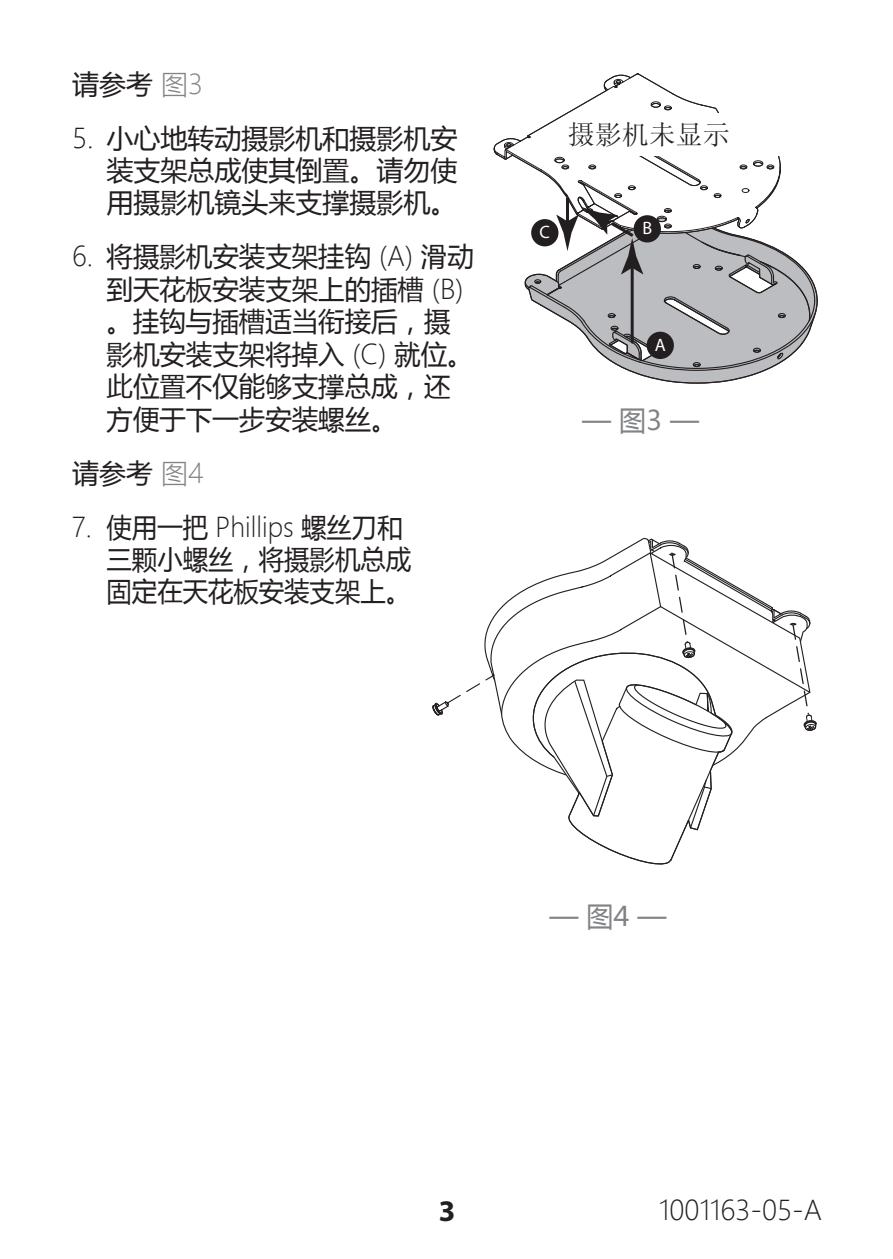
<style>
.page{position:relative;width:893px;height:1259px;background:#fff}
.page>*{position:absolute;margin:0;border:0;box-sizing:border-box;transform-origin:0 0}
.Page_Numbering{font:700 30px "Myriad Pro";color:#231f20}
.body_text{font:27px/32.4px "Microsoft Ya Hei";color:#231f20;text-align:justify}
.body_text-2{font:27px/32.4px "Microsoft Ya Hei";color:#231f20;scale:.94 1}
.body_text-3{font:300 27px "Microsoft Ya Hei";color:#231f20}
.t1{font:27px "Microsoft Ya Hei";color:#808285}
.t2{font:27px "Sim Sun";color:#231f20}
.t3{font:18px "Myriad Pro";color:#fff}
.s1{font-weight:300;color:#808285}
.s2{font-weight:300}
</style>
<div class="page">
<svg style="left:494px;top:73px;width:287px;height:130px"></svg>
<hr style="left:566px;top:198px;width:3px;height:29px;background:#231f20">
<svg style="left:524px;top:203px;width:294px;height:181px"></svg>
<div style="left:531px;top:219px;width:27px;height:27px;background:#231f20;border-radius:50%"></div>
<div style="left:634px;top:215px;width:27px;height:27px;background:#231f20;border-radius:50%"></div>
<div style="left:647px;top:332px;width:27px;height:27px;background:#231f20;border-radius:50%"></div>
<div style="left:568px;top:113px;width:237px;height:43px;background:#fff"></div>
<svg style="left:432px;top:538px;width:385px;height:327px"></svg>
<p class="body_text" style="left:72px;top:67px;width:133px">请参考 <span class="s1">图3</span></p>
<p class="body_text" style="left:107px;top:121px;width:353px;text-indent:-35px"><span class="s2">5.</span> 小心地转动摄影机和摄影机安装支架总成使其倒置。请勿使用摄影机镜头来支撑摄影机。</p>
<p class="body_text" style="left:107px;top:240px;width:369px;text-align:left;text-indent:-35px"><span class="s2">6.</span> 将摄影机安装支架挂钩 <span class="s2">(A)</span> 滑动到天花板安装支架上的插槽 <span class="s2">(B)</span>。挂钩与插槽适当衔接后，摄影机安装支架将掉入 <span class="s2">(C)</span> 就位。此位置不仅能够支撑总成，还方便于下一步安装螺丝。</p>
<p class="body_text" style="left:72px;top:456px;width:133px">请参考 <span class="s1">图4</span></p>
<p class="body_text-2" style="left:107px;top:510px;width:326px;text-indent:-35px"><span class="s2">7.</span> 使用一把 <span class="s2">Phillips</span> 螺丝刀和三颗小螺丝，将摄影机总成固定在天花板安装支架上。</p>
<p class="t2" style="left:568px;top:121px;width:163px">摄影机未显示</p>
<p class="t3" style="left:540px;top:221px;width:12px">C</p>
<p class="t3" style="left:642px;top:217px;width:11px">B</p>
<p class="t3" style="left:655px;top:333px;width:13px">A</p>
<p class="t1" style="left:582px;top:402px;width:119px">— 图3 —</p>
<p class="t1" style="left:549px;top:898px;width:119px">— 图4 —</p>
<p class="Page_Numbering" style="left:439px;top:1191px;width:18px">3</p>
<p class="body_text-3" style="left:659px;top:1192px;width:164px">1001163-05-A</p>
</div>
